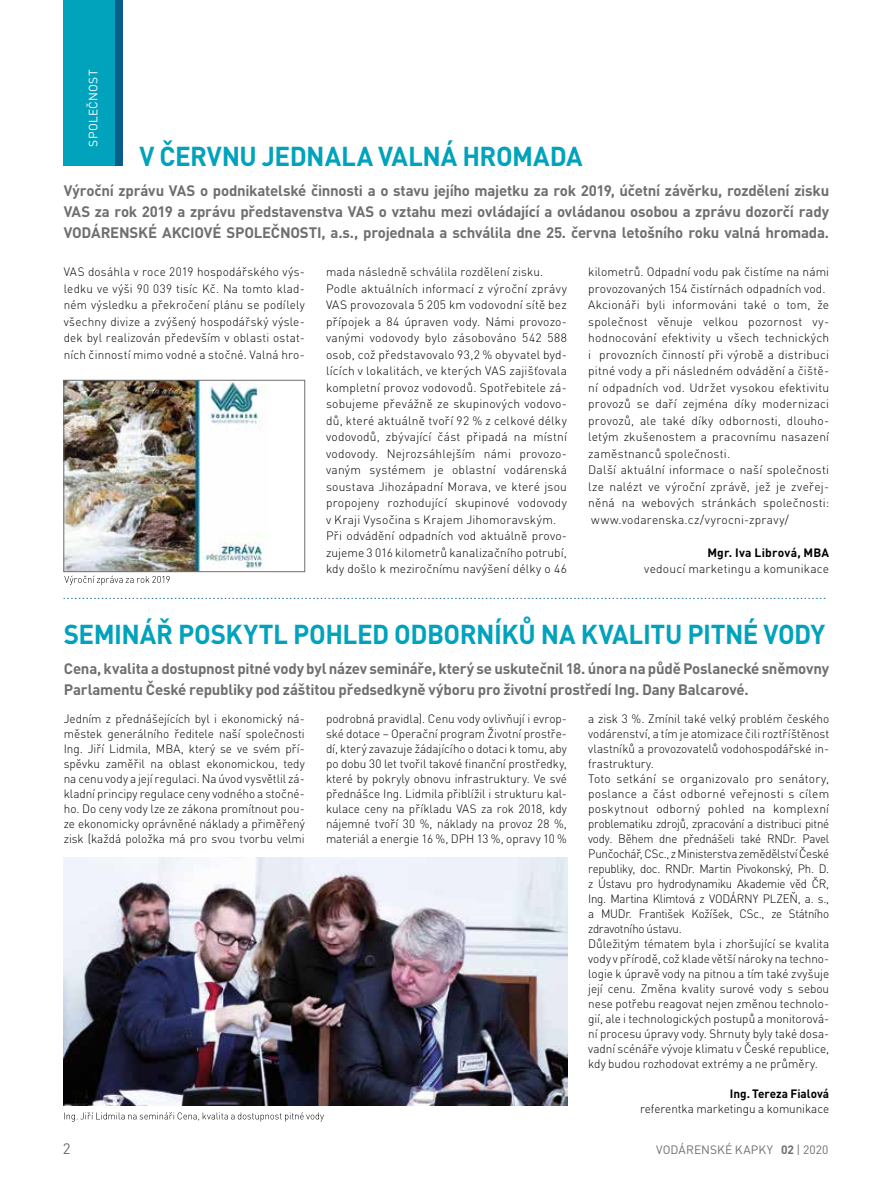
<style>
.page{position:relative;width:893px;height:1191px;background:#fff}
.page>*{position:absolute;margin:0;border:0;box-sizing:border-box;transform-origin:0 0}
.t1{font:700 27px "DIN Pro";letter-spacing:-.02em;color:#00a2bc;scale:.96 1}
.t2{font:700 15px/21px "DIN Pro";letter-spacing:-.015em;color:#706f6f;text-align:justify}
.t3{font:15px "DIN Pro";color:#706f6f}
.t4{font:300 12px/16.5px "DIN Pro";letter-spacing:.015em;color:#000;text-align:justify}
.t5{font:300 12px/15px "DIN Pro";letter-spacing:-.005em;color:#000}
.t6{font:12px "DIN Pro";color:#085d8d}
.t7{font:700 12px "DIN Pro";letter-spacing:.01em;color:#000}
.t8{font:12px "DIN Pro";letter-spacing:.005em;color:#706f6f}
.t9{font:12px "DIN Pro";letter-spacing:.02em;color:#fff}
.s1{font-weight:700}
</style>
<div class="page">
<div style="left:64px;top:0;width:51px;height:166px;background:#00a2bc"></div>
<div style="left:115px;top:0;width:7px;height:166px;background:#085d8d"></div>
<svg style="left:64px;top:1112px;width:260px;height:9px"></svg>
<img style="left:64px;top:857px;width:504px;height:249px">
<svg style="left:64px;top:576px;width:106px;height:9px"></svg>
<img style="left:66px;top:382px;width:198px;height:188px">
<div style="left:64px;top:380px;width:241px;height:192px;border:1px solid #706f6f"></div>
<p class="t9" style="left:84px;top:146px;width:78px;rotate:-90deg">SPOLEČNOST</p>
<h1 class="t1" style="left:139px;top:134px;width:463px">V ČERVNU JEDNALA VALNÁ HROMADA</h1>
<p class="t2" style="left:64px;top:178px;width:767px">Výroční zprávu VAS o podnikatelské činnosti a o stavu jejího majetku za rok 2019, účetní závěrku, rozdělení zisku VAS za rok 2019 a zprávu představenstva VAS o vztahu mezi ovládající a ovládanou osobou a zprávu dozorčí rady VODÁRENSKÉ AKCIOVÉ SPOLEČNOSTI, a.s., projednala a schválila dne 25. června letošního roku valná hromada.</p>
<p class="t4" style="left:64px;top:262px;width:242px">VAS dosáhla v roce 2019 hospodářského výs&shy;ledku ve výši 90 039 tisíc Kč. Na tomto klad&shy;ném výsledku a překročení plánu se podílely všechny divize a zvýšený hospodářský výsle&shy;dek byl realizován především v oblasti ostat&shy;ních činností mimo vodné a stočné. Valná hro-</p>
<p class="t4" style="left:326px;top:262px;width:242px;text-align:left">mada následně schválila rozdělení zisku.<br>Podle aktuálních informací z výroční zprávy VAS provozovala 5 205 km vodovodní sítě bez přípojek a 84 úpraven vody. Námi provozo&shy;vanými vodovody bylo zásobováno 542 588 osob, což představovalo 93,2 % obyvatel byd&shy;lících v lokalitách, ve kterých VAS zajišťovala kompletní provoz vodovodů. Spotřebitele zá&shy;sobujeme převážně ze skupinových vodovo&shy;dů, které aktuálně tvoří 92 % z celkové délky vodovodů, zbývající část připadá na místní vodovody. Nejrozsáhlejším námi provozo&shy;vaným systémem je oblastní vodárenská soustava Jihozápadní Morava, ve které jsou propojeny rozhodující skupinové vodovody v Kraji Vysočina s Krajem Jihomoravským.<br>Při odvádění odpadních vod aktuálně provo&shy;zujeme 3 016 kilometrů kanalizačního potrubí, kdy došlo k meziročnímu navýšení délky o 46</p>
<p class="t4" style="left:588px;top:262px;width:242px;text-align:left">kilometrů. Odpadní vodu pak čistíme na námi provozovaných 154 čistírnách odpadních vod.<br>Akcionáři byli informováni také o tom, že společnost věnuje velkou pozornost vy&shy;hodnocování efektivity u všech technických i provozních činností při výrobě a distribuci pitné vody a při následném odvádění a čiště&shy;ní odpadních vod. Udržet vysokou efektivitu provozů se daří zejména díky modernizaci provozů, ale také díky odbornosti, dlouho&shy;letým zkušenostem a pracovnímu nasazení zaměstnanců společnosti.<br>Další aktuální informace o naší společnosti lze nalézt ve výroční zprávě, jež je zveřej&shy;něná na webových stránkách společnosti: www.vodarenska.cz/vyrocni-zpravy/</p>
<p class="t7" style="left:707px;top:542px;width:123px">Mgr. Iva Librová, MBA</p>
<p class="t4" style="left:644px;top:559px;width:186px">vedoucí marketingu a komunikace</p>
<p class="t6" style="left:63px;top:585px;width:765px">.......................................................................................................................................................................................................</p>
<h1 class="t1" style="left:64px;top:611px;width:795px">SEMINÁŘ POSKYTL POHLED ODBORNÍKŮ NA KVALITU PITNÉ VODY</h1>
<p class="t2" style="left:64px;top:656px;width:767px">Cena, kvalita a dostupnost pitné vody byl název semináře, který se uskutečnil 18. února na půdě Poslanecké sněmovny<br>Parlamentu České republiky pod záštitou předsedkyně výboru pro životní prostředí Ing. Dany Balcarové.</p>
<p class="t4" style="left:64px;top:710px;width:242px;line-height:15px">Jedním z přednášejících byl i ekonomický ná&shy;městek generálního ředitele naší společnosti Ing. Jiří Lidmila, MBA, který se ve svém pří&shy;spěvku zaměřil na oblast ekonomickou, tedy na cenu vody a její regulaci. Na úvod vysvětlil zá&shy;kladní principy regulace ceny vodného a stočné&shy;ho. Do ceny vody lze ze zákona promítnout pou&shy;ze ekonomicky oprávněné náklady a přiměřený zisk (každá položka má pro svou tvorbu velmi</p>
<p class="t4" style="left:326px;top:710px;width:242px;line-height:15px">podrobná pravidla). Cenu vody ovlivňují i evrop&shy;ské dotace – Operační program Životní prostře&shy;dí, který zavazuje žádajícího o dotaci k tomu, aby po dobu 30 let tvořil takové finanční prostředky, které by pokryly obnovu infrastruktury. Ve své přednášce Ing. Lidmila přiblížil i strukturu kal&shy;kulace ceny na příkladu VAS za rok 2018, kdy nájemné tvoří 30 %, náklady na provoz 28 %, materiál a energie 16 %, DPH 13 %, opravy 10 %</p>
<p class="t5" style="left:588px;top:710px;width:242px">a zisk 3 %. Zmínil také velký problém českého vodárenství, a tím je atomizace čili roztříštěnost vlastníků a provozovatelů vodohospodářské in&shy;frastruktury.<br>Toto setkání se organizovalo pro senátory, poslance a část odborné veřejnosti s cílem poskytnout odborný pohled na komplexní problematiku zdrojů, zpracování a distribuci pitné vody. Během dne přednášeli také RNDr. Pavel Punčochář, CSc., z Ministerstva zemědělství České republiky, doc. RNDr. Martin Pivokonský, Ph. D. z Ústavu pro hydrodynamiku Akademie věd ČR, Ing. Martina Klimtová z VODÁRNY PLZEŇ, a. s., a MUDr. František Kožíšek, CSc., ze Státního zdravotního ústavu.<br>Důležitým tématem byla i zhoršující se kvalita vody v přírodě, což klade větší nároky na techno&shy;logie k úpravě vody na pitnou a tím také zvyšuje její cenu. Změna kvality surové vody s sebou nese potřebu reagovat nejen změnou technolo&shy;gií, ale i technologických postupů a monitorová&shy;ní procesu úpravy vody. Shrnuty byly také dosa&shy;vadní scénáře vývoje klimatu v České republice, kdy budou rozhodovat extrémy a ne průměry.</p>
<p class="t7" style="left:730px;top:1083px;width:101px">Ing. Tereza Fialová</p>
<p class="t5" style="left:640px;top:1100px;width:191px">referentka marketingu a komunikace</p>
<p class="t3" style="left:63px;top:1137px;width:9px">2</p>
<p class="t8" style="left:656px;top:1140px;width:174px">VODÁRENSKÉ KAPKY <span class="s1">02</span> | 2020</p>
</div>
